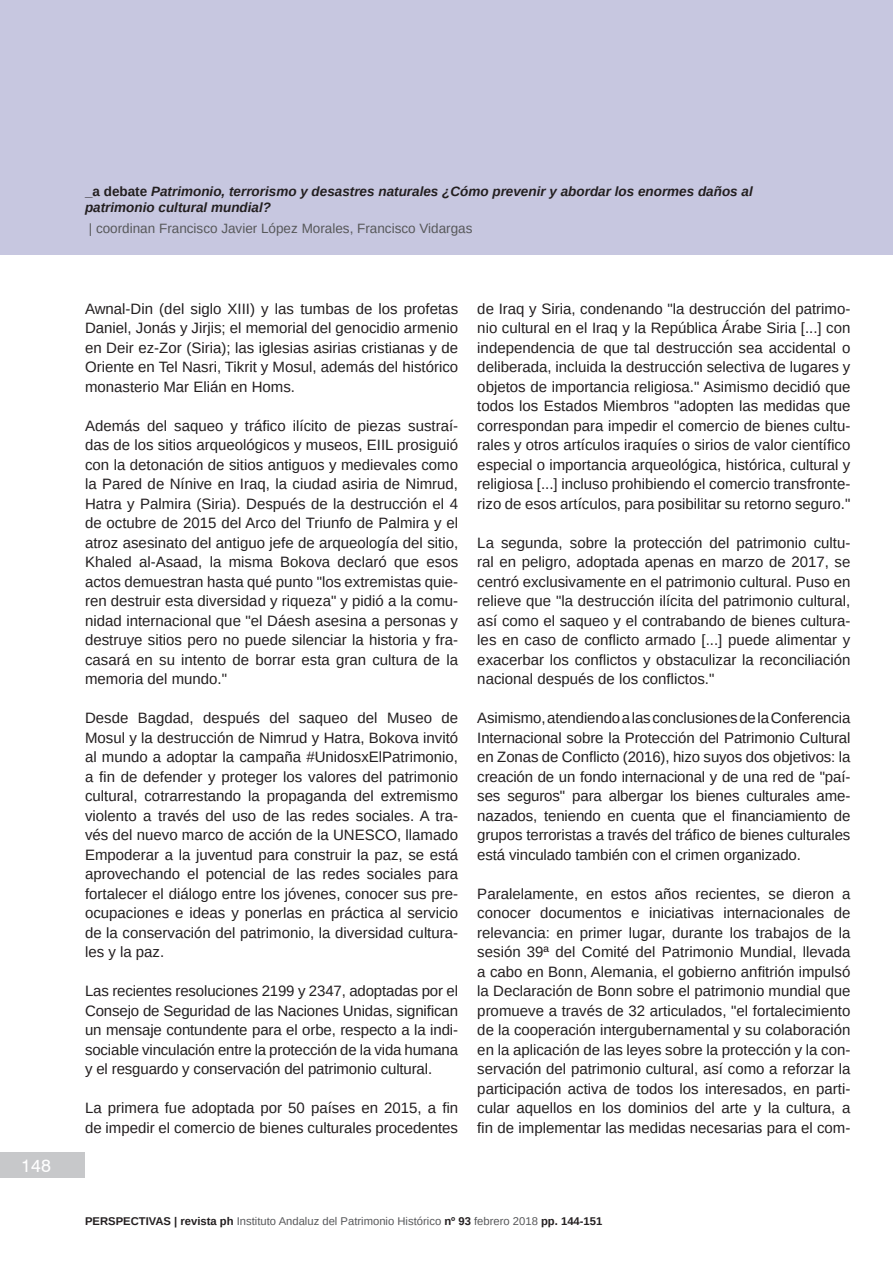
<style>
.page{position:relative;width:893px;height:1263px;background:#fff}
.page>*{position:absolute;margin:0;border:0;box-sizing:border-box;transform-origin:0 0}
.t1{font:18px "Swiss 721 BT";color:#fff}
.t2{font:15px/19.5px "Arimo";color:#231f20;text-align:justify}
.t3{font:italic 700 13.5px/16.2px "Arimo";color:#231f20}
.t4{font:13.5px "Arimo";color:#57585a}
.t5{font:11.25px "Arimo";color:#57585a}
.s1{font-style:normal}
.s2{font-weight:700;color:#231f20}
</style>
<div class="page">
<div style="left:0;top:0;width:893px;height:255px;background:#c7c7e0"></div>
<div style="left:0;top:1152px;width:85px;height:26px;background:#c7c8ca"></div>
<p class="t1" style="left:21px;top:1154px;width:31px">148</p>
<p class="t3" style="left:85px;top:183px;width:669px"><span class="s1">_a debate</span> Patrimonio, terrorismo y desastres naturales ¿Cómo prevenir y abordar los enormes daños al patrimonio cultural mundial?</p>
<p class="t4" style="left:89px;top:220px;width:385px">| coordinan Francisco Javier López Morales, Francisco Vidargas</p>
<p class="t2" style="left:85px;top:299px;width:375px">Awnal-Din (del siglo XIII) y las tumbas de los profetas Daniel, Jonás y Jirjis; el memorial del genocidio armenio en Deir ez-Zor (Siria); las iglesias asirias cristianas y de Oriente en Tel Nasri, Tikrit y Mosul, además del histórico monasterio Mar Elián en Homs.</p>
<p class="t2" style="left:85px;top:416px;width:375px">Además del saqueo y tráfico ilícito de piezas sustraí&shy;das de los sitios arqueológicos y museos, EIIL prosiguió con la detonación de sitios antiguos y medievales como la Pared de Nínive en Iraq, la ciudad asiria de Nimrud, Hatra y Palmira (Siria). Después de la destrucción el 4 de octubre de 2015 del Arco del Triunfo de Palmira y el atroz asesinato del antiguo jefe de arqueología del sitio, Khaled al-Asaad, la misma Bokova declaró que esos actos demuestran hasta qué punto "los extremistas quie&shy;ren destruir esta diversidad y riqueza" y pidió a la comu&shy;nidad internacional que "el Dáesh asesina a personas y destruye sitios pero no puede silenciar la historia y fra&shy;casará en su intento de borrar esta gran cultura de la memoria del mundo."</p>
<p class="t2" style="left:85px;top:708px;width:375px">Desde Bagdad, después del saqueo del Museo de Mosul y la destrucción de Nimrud y Hatra, Bokova invitó al mundo a adoptar la campaña #UnidosxElPatrimonio, a fin de defender y proteger los valores del patrimonio cultural, cotrarrestando la propaganda del extremismo violento a través del uso de las redes sociales. A tra&shy;vés del nuevo marco de acción de la UNESCO, llamado Empoderar a la juventud para construir la paz, se está aprovechando el potencial de las redes sociales para fortalecer el diálogo entre los jóvenes, conocer sus pre&shy;ocupaciones e ideas y ponerlas en práctica al servicio de la conservación del patrimonio, la diversidad cultura&shy;les y la paz.</p>
<p class="t2" style="left:85px;top:981px;width:375px">Las recientes resoluciones 2199 y 2347, adoptadas por el Consejo de Seguridad de las Naciones Unidas, significan un mensaje contundente para el orbe, respecto a la indi&shy;sociable vinculación entre la protección de la vida humana y el resguardo y conservación del patrimonio cultural.</p>
<p class="t2" style="left:85px;top:1098px;width:375px">La primera fue adoptada por 50 países en 2015, a fin de impedir el comercio de bienes culturales procedentes</p>
<p class="t2" style="left:477px;top:299px;width:375px">de Iraq y Siria, condenando "la destrucción del patrimo&shy;nio cultural en el Iraq y la República Árabe Siria [...] con independencia de que tal destrucción sea accidental o deliberada, incluida la destrucción selectiva de lugares y objetos de importancia religiosa." Asimismo decidió que todos los Estados Miembros "adopten las medidas que correspondan para impedir el comercio de bienes cultu&shy;rales y otros artículos iraquíes o sirios de valor científico especial o importancia arqueológica, histórica, cultural y religiosa [...] incluso prohibiendo el comercio transfronte&shy;rizo de esos artículos, para posibilitar su retorno seguro."</p>
<p class="t2" style="left:477px;top:533px;width:375px">La segunda, sobre la protección del patrimonio cultu&shy;ral en peligro, adoptada apenas en marzo de 2017, se centró exclusivamente en el patrimonio cultural. Puso en relieve que "la destrucción ilícita del patrimonio cultural, así como el saqueo y el contrabando de bienes cultura&shy;les en caso de conflicto armado [...] puede alimentar y exacerbar los conflictos y obstaculizar la reconciliación nacional después de los conflictos."</p>
<p class="t2" style="left:477px;top:708px;width:375px">Asimismo, atendiendo a las conclusiones de la Conferencia Internacional sobre la Protección del Patrimonio Cultural en Zonas de Conflicto (2016), hizo suyos dos objetivos: la creación de un fondo internacional y de una red de "paí&shy;ses seguros" para albergar los bienes culturales ame&shy;nazados, teniendo en cuenta que el financiamiento de grupos terroristas a través del tráfico de bienes culturales está vinculado también con el crimen organizado.</p>
<p class="t2" style="left:477px;top:884px;width:375px">Paralelamente, en estos años recientes, se dieron a conocer documentos e iniciativas internacionales de relevancia: en primer lugar, durante los trabajos de la sesión 39ª del Comité del Patrimonio Mundial, llevada a cabo en Bonn, Alemania, el gobierno anfitrión impulsó la Declaración de Bonn sobre el patrimonio mundial que promueve a través de 32 articulados, "el fortalecimiento de la cooperación intergubernamental y su colaboración en la aplicación de las leyes sobre la protección y la con&shy;servación del patrimonio cultural, así como a reforzar la participación activa de todos los interesados, en parti&shy;cular aquellos en los dominios del arte y la cultura, a fin de implementar las medidas necesarias para el com-</p>
<p class="t5" style="left:85px;top:1213px;width:519px"><span class="s2">PERSPECTIVAS | revista ph</span> Instituto Andaluz del Patrimonio Histórico <span class="s2">nº 93</span> febrero 2018 <span class="s2">pp. 144-151</span></p>
</div>
